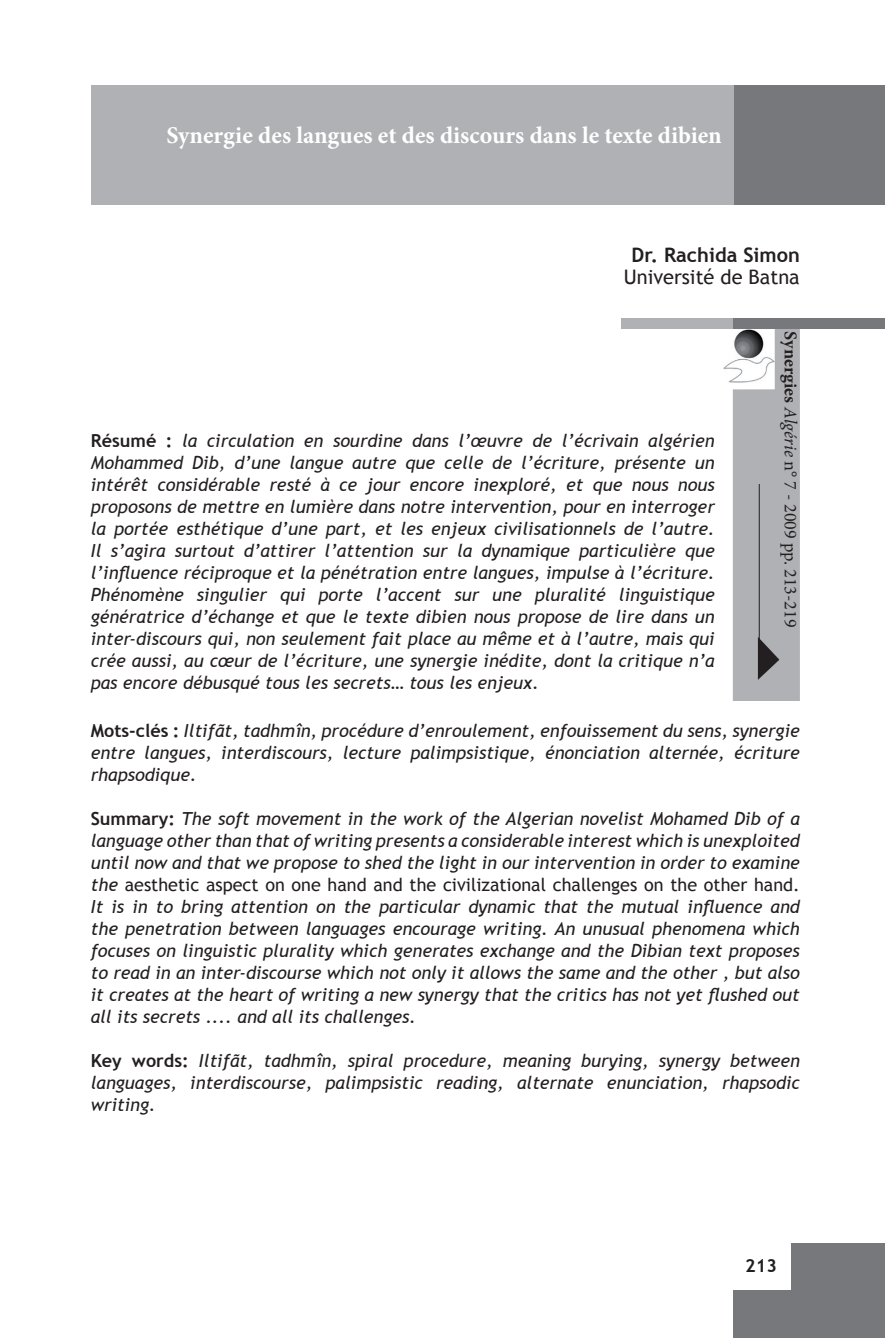
<style>
.page{position:relative;width:885px;height:1338px;background:#fff}
.page>*{position:absolute;margin:0;border:0;box-sizing:border-box;transform-origin:0 0}
.t1{font:700 24px "Minion Pro";color:#fff}
.t2{font:20px "Trebuchet MS";color:#231f20}
.t3{font:700 20px "Trebuchet MS";color:#231f20}
.t4{font:italic 18px/22px "Trebuchet MS";color:#231f20;text-align:justify}
.t5{font:18px "Minion Pro";color:#231f20}
.t6{font:700 18px "Trebuchet MS";color:#231f20}
.s1{font-weight:700;font-style:normal}
.s2{font-weight:700}
.s3{font-style:italic}
.s4{font-style:normal}
</style>
<div class="page">
<div style="left:733px;top:1243px;width:151px;height:95px;background:#76787b"></div>
<div style="left:731px;top:1242px;width:59px;height:48px;background:#fff"></div>
<div style="left:621px;top:318px;width:114px;height:11px;background:#b0b1b5"></div>
<div style="left:730px;top:85px;width:154px;height:119px;background:#76787b"></div>
<div style="left:732px;top:327px;width:67px;height:374px;background:#b0b1b5"></div>
<div style="left:733px;top:318px;width:151px;height:11px;background:#76787b"></div>
<svg style="left:757px;top:637px;width:22px;height:43px"></svg>
<img style="left:723px;top:329px;width:51px;height:60px">
<hr style="left:758px;top:484px;width:1px;height:170px;background:#231f20">
<div style="left:91px;top:85px;width:642px;height:120px;background:#b0b1b5"></div>
<h1 class="t1" style="left:166px;top:118px;width:557px">Synergie des langues et des discours dans le texte dibien</h1>
<p class="t3" style="left:631px;top:242px;width:170px">Dr. Rachida Simon</p>
<p class="t2" style="left:623px;top:265px;width:177px">Université de Batna</p>
<p class="t4" style="left:91px;top:430px;width:625px"><span class="s1">Résumé :</span> la circulation en sourdine dans l’œuvre de l’écrivain algérien Mohammed Dib, d’une langue autre que celle de l’écriture, présente un intérêt considérable resté à ce jour encore inexploré, et que nous nous proposons de mettre en lumière dans notre intervention, pour en interroger la portée esthétique d’une part, et les enjeux civilisationnels de l’autre.<br>Il s’agira surtout d’attirer l’attention sur la dynamique particulière que l’influence réciproque et la pénétration entre langues, impulse à l’écriture.<br>Phénomène singulier qui porte l’accent sur une pluralité linguistique génératrice d’échange et que le texte dibien nous propose de lire dans un inter-discours qui, non seulement fait place au même et à l’autre, mais qui crée aussi, au cœur de l’écriture, une synergie inédite, dont la critique n’a pas encore débusqué tous les secrets… tous les enjeux.</p>
<p class="t5" style="left:802px;top:331px;width:297px;rotate:90deg"><span class="s2">Synergies</span> <span class="s3">Algérie</span> n° 7 - 2009 pp. 213-219</p>
<p class="t4" style="left:91px;top:720px;width:710px"><span class="s1">Mots-clés :</span> Iltifãt, tadhmîn, procédure d’enroulement, enfouissement du sens, synergie entre langues, interdiscours, lecture palimpsistique, énonciation alternée, écriture rhapsodique.</p>
<p class="t4" style="left:91px;top:808px;width:710px"><span class="s1">Summary:</span> The soft movement in the work of the Algerian novelist Mohamed Dib of a language other than that of writing presents a considerable interest which is unexploited until now and that we propose to shed the light in our intervention in order to examine the <span class="s4">aesthetic aspect on one hand and the civilizational challenges on the other hand.<br></span>It is in to bring attention on the particular dynamic that the mutual influence and the penetration between languages encourage writing. An unusual phenomena which focuses on linguistic plurality which generates exchange and the Dibian text proposes to read in an inter-discourse which not only it allows the same and the other , but also it creates at the heart of writing a new synergy that the critics has not yet flushed out all its secrets .... and all its challenges.</p>
<p class="t4" style="left:91px;top:1050px;width:710px"><span class="s1">Key words:</span> Iltifãt, tadhmîn, spiral procedure, meaning burying, synergy between languages, interdiscourse, palimpsistic reading, alternate enunciation, rhapsodic writing.</p>
<p class="t6" style="left:745px;top:1255px;width:33px">213</p>
</div>
